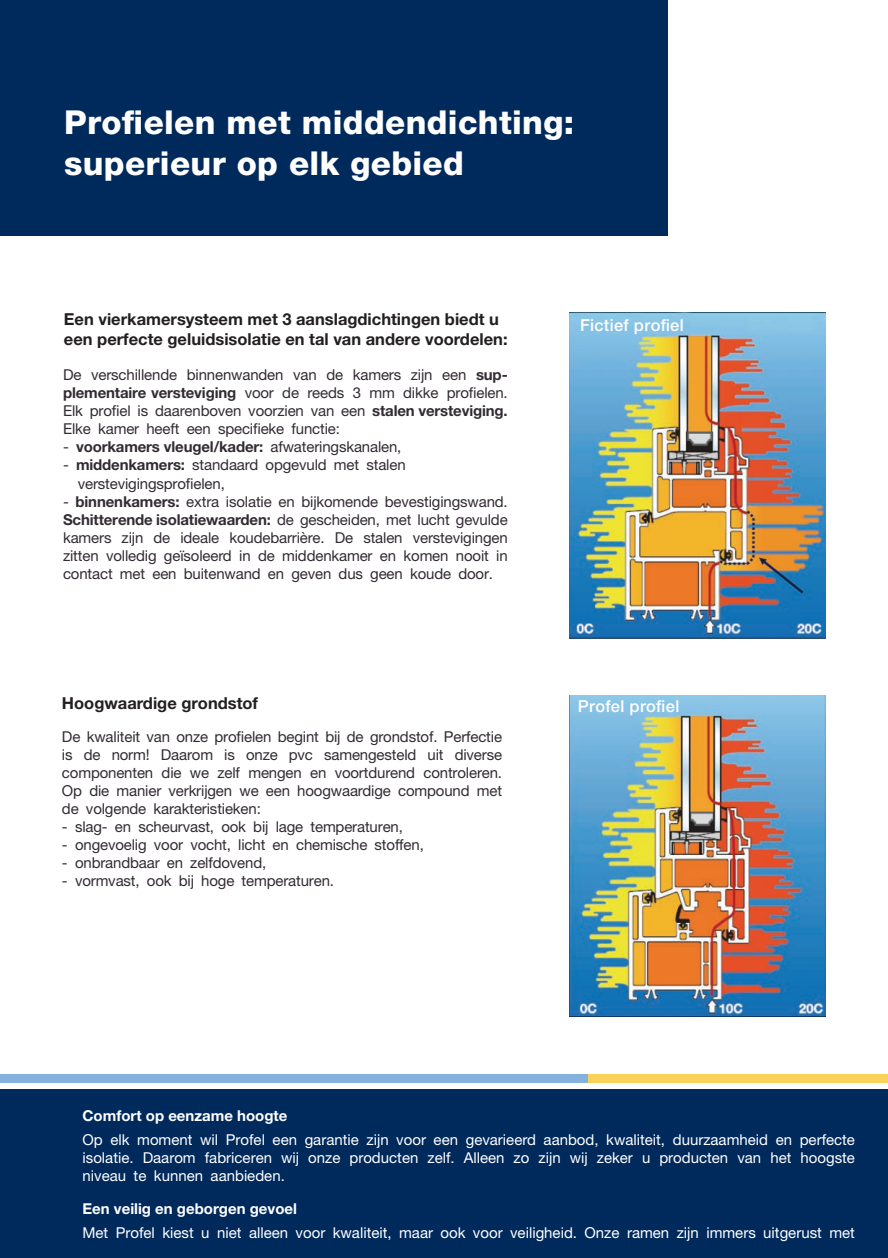
<style>
.page{position:relative;width:888px;height:1258px;background:#fff}
.page>*{position:absolute;margin:0;border:0;box-sizing:border-box;transform-origin:0 0}
.t1{font:800 33px/40.5px "Helvetica Neue";letter-spacing:.01em;color:#fff}
.t2{font:700 16.5px/19.8px "Helvetica Neue";color:#231f20}
.t3{font:500 16.5px "Helvetica Neue";letter-spacing:.02em;color:#fff}
.t4{font:15px/18px "Helvetica Neue";letter-spacing:-.01em;color:#332b34;text-align:justify}
.t5{font:15px/18px "Helvetica Neue";color:#fff;text-align:justify}
.t6{font:700 15px "Helvetica Neue";color:#fff}
.t7{font:700 15px "Helvetica Neue";letter-spacing:-.01em;color:#332b34}
.s1{font-weight:700}
.s2{font-weight:400}
</style>
<div class="page">
<div style="left:0;top:1089px;width:888px;height:169px;background:#00295c"></div>
<div style="left:0;top:1074px;width:596px;height:8px;background:#84b1de"></div>
<div style="left:589px;top:1074px;width:299px;height:8px;background:#fad25a"></div>
<img style="left:569px;top:313px;width:256px;height:325px">
<img style="left:569px;top:696px;width:256px;height:320px">
<div style="left:0;top:0;width:668px;height:236px;background:#00295c"></div>
<h1 class="t1" style="left:64px;top:102px;width:512px">Profielen met middendichting: superieur op elk gebied</h1>
<p class="t2" style="left:64px;top:309px;width:445px">Een vierkamersysteem met 3 aanslagdichtingen biedt u een perfecte geluidsisolatie en tal van andere voordelen:</p>
<p class="t4" style="left:63px;top:366px;width:446px">De verschillende binnenwanden van de kamers zijn een <span class="s1">sup&shy;plementaire versteviging</span> voor de reeds 3 mm dikke profielen.<br>Elk profiel is daarenboven voorzien van een <span class="s1">stalen versteviging.<br></span>Elke kamer heeft een specifieke functie:</p>
<p class="t7" style="left:63px;top:438px;width:340px"><span class="s2">-</span> voorkamers vleugel/kader: <span class="s2">afwateringskanalen,</span></p>
<p class="t4" style="left:78px;top:456px;width:329px;text-indent:-15px">- <span class="s1">middenkamers:</span> standaard opgevuld met stalen verstevigingsprofielen,</p>
<p class="t4" style="left:63px;top:492px;width:446px">- <span class="s1">binnenkamers:</span> extra isolatie en bijkomende bevestigingswand.<br><span class="s1">Schitterende isolatiewaarden:</span> de gescheiden, met lucht gevulde kamers zijn de ideale koudebarrière. De stalen verstevigingen zitten volledig geïsoleerd in de middenkamer en komen nooit in contact met een buitenwand en geven dus geen koude door.</p>
<p class="t3" style="left:580px;top:315px;width:105px">Fictief profiel</p>
<p class="t2" style="left:62px;top:692px;width:198px">Hoogwaardige grondstof</p>
<p class="t4" style="left:62px;top:727px;width:442px">De kwaliteit van onze profielen begint bij de grondstof. Perfectie is de norm! Daarom is onze pvc samengesteld uit diverse componenten die we zelf mengen en voortdurend controleren.<br>Op die manier verkrijgen we een hoogwaardige compound met de volgende karakteristieken:</p>
<p class="t4" style="left:62px;top:817px;width:342px">- slag- en scheurvast, ook bij lage temperaturen,</p>
<p class="t4" style="left:62px;top:835px;width:363px">- ongevoelig voor vocht, licht en chemische stoffen,</p>
<p class="t4" style="left:62px;top:853px;width:206px">- onbrandbaar en zelfdovend,</p>
<p class="t4" style="left:62px;top:871px;width:274px">- vormvast, ook bij hoge temperaturen.</p>
<p class="t3" style="left:578px;top:696px;width:103px">Profel profiel</p>
<p class="t6" style="left:83px;top:1106px;width:206px">Comfort op eenzame hoogte</p>
<p class="t5" style="left:83px;top:1131px;width:774px">Op elk moment wil Profel een garantie zijn voor een gevarieerd aanbod, kwaliteit, duurzaamheid en perfecte isolatie. Daarom fabriceren wij onze producten zelf. Alleen zo zijn wij zeker u producten van het hoogste niveau te kunnen aanbieden.</p>
<p class="t6" style="left:83px;top:1199px;width:216px">Een veilig en geborgen gevoel</p>
<p class="t5" style="left:83px;top:1223px;width:774px">Met Profel kiest u niet alleen voor kwaliteit, maar ook voor veiligheid. Onze ramen zijn immers uitgerust met</p>
</div>
